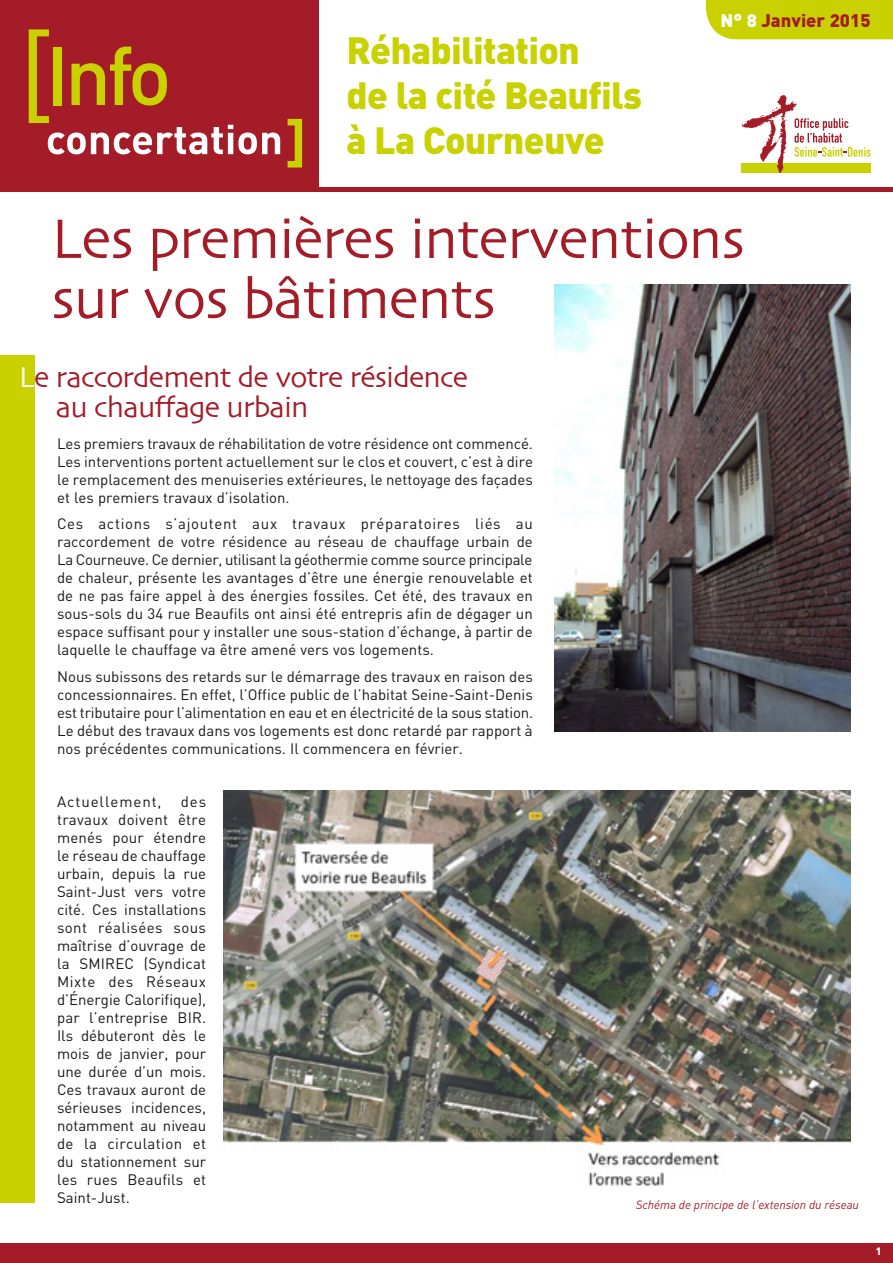
<style>
.page{position:relative;width:893px;height:1263px;background:#fff}
.page>*{position:absolute;margin:0;border:0;box-sizing:border-box;transform-origin:0 0}
.t1{font:58.5px/60px "Skia";letter-spacing:-.02em;color:#a41c28}
.t2{font:900 37.5px/45px "DIN";letter-spacing:-.02em;color:#c9d200}
.t3{font:30px/30px "Skia";letter-spacing:-.03em;color:#a41c28}
.t4{font:900 18px "DIN";color:#a41c28}
.t5{font:15px/18px "DIN";color:#1a171c;text-align:justify}
.t6{font:15px "DIN";letter-spacing:.065em;color:#1a171c}
.t7{font:italic 12px "DIN";letter-spacing:-.01em;color:#a41c28}
.t8{font:900 10.5px "DIN";color:#fff}
.s1{color:#fff}
</style>
<div class="page">
<div style="left:0;top:355px;width:34px;height:847px;background:#c9d200"></div>
<hr style="left:0;top:187px;width:893px;height:4px;background:#a41c28">
<div style="left:0;top:0;width:319px;height:191px;background:#a41c28"></div>
<svg style="left:288px;top:119px;width:14px;height:49px"></svg>
<svg style="left:29px;top:29px;width:251px;height:125px"></svg>
<div style="left:706px;top:0;width:187px;height:39px;background:#c9d200"></div>
<svg style="left:742px;top:95px;width:129px;height:78px"></svg>
<div style="left:0;top:1244px;width:893px;height:19px;background:#a41c28"></div>
<img style="left:554px;top:285px;width:296px;height:446px">
<img style="left:223px;top:791px;width:627px;height:395px">
<h2 class="t2" style="left:347px;top:26px;width:297px">Réhabilitation<br>de la cité Beaufils à La Courneuve</h2>
<p class="t4" style="left:720px;top:9px;width:152px"><span class="s1">N° 8</span> Janvier 2015</p>
<h1 class="t1" style="left:51px;top:212px;width:695px">Les premières interventions sur vos bâtiments</h1>
<h3 class="t3" style="left:56px;top:364px;width:414px;text-indent:-37px"><span class="s1">L</span>e raccordement de votre résidence au chauffage urbain</h3>
<p class="t5" style="left:57px;top:434px;width:477px">Les premiers travaux de réhabilitation de votre résidence ont commencé.<br>Les interventions portent actuellement sur le clos et couvert, c’est à dire le remplacement des menuiseries extérieures, le nettoyage des façades et les premiers travaux d’isolation.</p>
<p class="t5" style="left:57px;top:514px;width:477px">Ces actions s’ajoutent aux travaux préparatoires liés au raccordement de votre résidence au réseau de chauffage urbain de La Courneuve. Ce dernier, utilisant la géothermie comme source principale de chaleur, présente les avantages d’être une énergie renouvelable et de ne pas faire appel à des énergies fossiles. Cet été, des travaux en sous-sols du 34 rue Beaufils ont ainsi été entrepris afin de dégager un espace suffisant pour y installer une sous-station d’échange, à partir de laquelle le chauffage va être amené vers vos logements.</p>
<p class="t5" style="left:57px;top:667px;width:478px">Nous subissons des retards sur le démarrage des travaux en raison des concessionnaires. En effet, l’Office public de l’habitat Seine-Saint-Denis est tributaire pour l’alimentation en eau et en électricité de la sous station.<br>Le début des travaux dans vos logements est donc retardé par rapport à nos précédentes communications. Il commencera en février.</p>
<p class="t6" style="left:57px;top:792px;width:106px">Actuellement,</p>
<p class="t5" style="left:57px;top:792px;width:151px;text-indent:124px">des travaux doivent être menés pour étendre le réseau de chauffage urbain, depuis la rue Saint-Just vers votre cité. Ces installations sont réalisées sous maîtrise d’ouvrage de la SMIREC (Syndicat Mixte des Réseaux d’Énergie Calorifique), par l’entreprise BIR.<br>Ils débuteront dès le mois de janvier, pour une durée d’un mois.<br>Ces travaux auront de sérieuses incidences, notamment au niveau de la circulation et du stationnement sur les rues Beaufils et Saint-Just.</p>
<p class="t7" style="left:636px;top:1197px;width:225px">Schéma de principe de l’extension du réseau</p>
<p class="t8" style="left:876px;top:1244px;width:7px">1</p>
</div>
